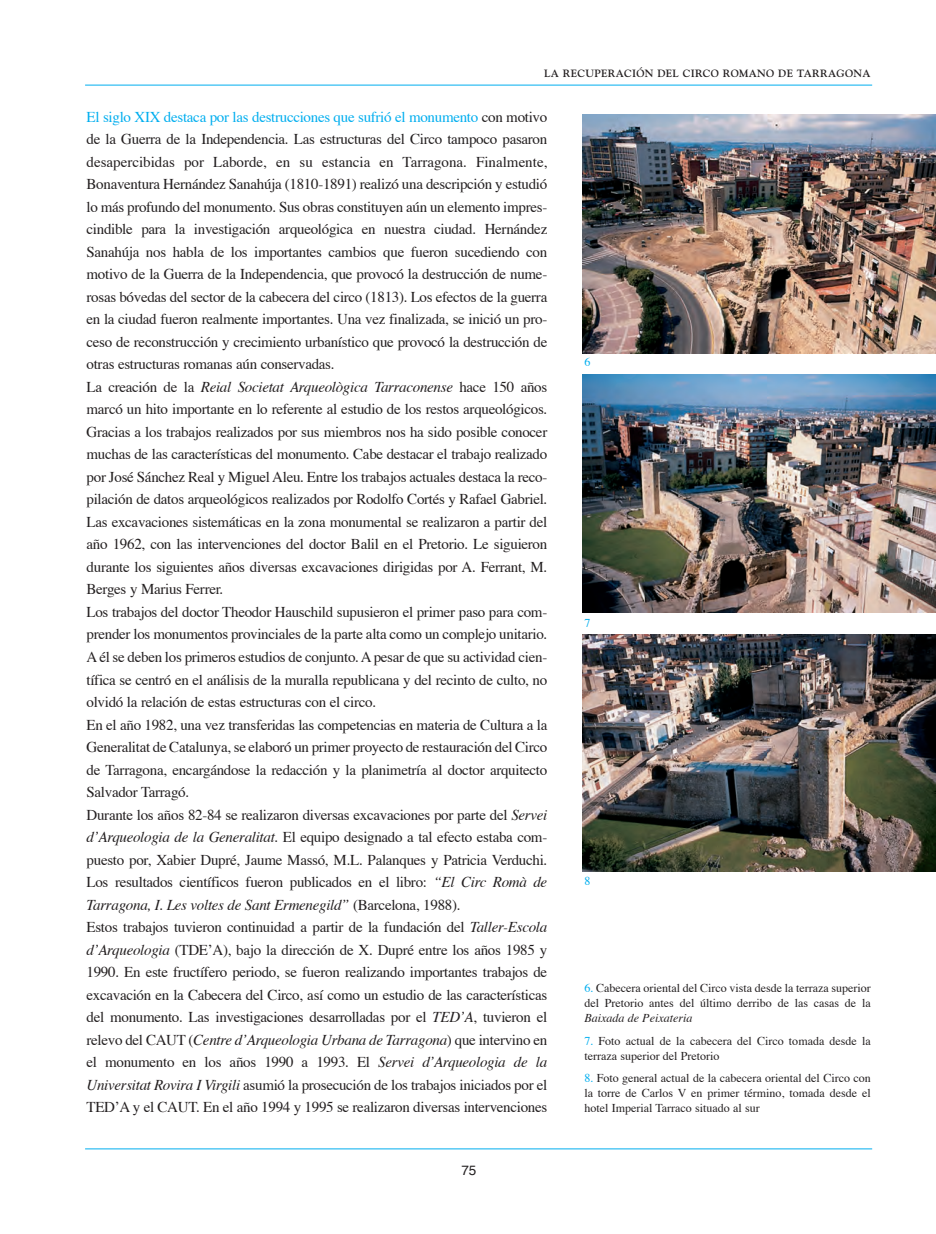
<style>
.page{position:relative;width:936px;height:1234px;background:#fff}
.page>*{position:absolute;margin:0;border:0;box-sizing:border-box;transform-origin:0 0}
.t1{font:15px/22.5px "Times";letter-spacing:-.02em;color:#231f20}
.t2{font:13.5px "Helvetica";color:#231f20}
.t3{font:12px/15px "Times";color:#231f20}
.t4{font:italic 12px "Times";color:#231f20}
.t5{font:12px "Times";color:#00aeef}
.t6{font:700 10.5px "Goudy";letter-spacing:.03em;color:#231f20}
.s1{color:#00aeef}
.s2{font-style:italic}
</style>
<div class="page">
<hr style="left:85px;top:1148px;width:787px;height:1px;background:#00aeef">
<hr style="left:85px;top:85px;width:787px;height:1px;background:#00aeef">
<img style="left:583px;top:114px;width:352px;height:239px">
<img style="left:583px;top:374px;width:352px;height:238px">
<img style="left:583px;top:634px;width:352px;height:237px">
<p class="t6" style="left:544px;top:67px;width:328px">LA RECUPERACIÓN DEL CIRCO ROMANO DE TARRAGONA</p>
<p class="t1" style="left:86px;top:106px;width:462px"><span class="s1">El siglo XIX destaca por las destrucciones que sufrió el monumento</span> con motivo de la Guerra de la Independencia. Las estructuras del Circo tampoco pasaron desapercibidas por Laborde, en su estancia en Tarragona. Finalmente, Bonaventura Hernández Sanahúja (1810-1891) realizó una descripción y estudió lo más profundo del monumento. Sus obras constituyen aún un elemento impres&shy;cindible para la investigación arqueológica en nuestra ciudad. Hernández Sanahúja nos habla de los importantes cambios que fueron sucediendo con motivo de la Guerra de la Independencia, que provocó la destrucción de nume&shy;rosas bóvedas del sector de la cabecera del circo (1813). Los efectos de la guerra en la ciudad fueron realmente importantes. Una vez finalizada, se inició un pro&shy;ceso de reconstrucción y crecimiento urbanístico que provocó la destrucción de otras estructuras romanas aún conservadas.<br>La creación de la <span class="s2">Reial Societat Arqueològica Tarraconense</span> hace 150 años marcó un hito importante en lo referente al estudio de los restos arqueológicos.<br>Gracias a los trabajos realizados por sus miembros nos ha sido posible conocer muchas de las características del monumento. Cabe destacar el trabajo realizado por José Sánchez Real y Miguel Aleu. Entre los trabajos actuales destaca la reco&shy;pilación de datos arqueológicos realizados por Rodolfo Cortés y Rafael Gabriel.<br>Las excavaciones sistemáticas en la zona monumental se realizaron a partir del año 1962, con las intervenciones del doctor Balil en el Pretorio. Le siguieron durante los siguientes años diversas excavaciones dirigidas por A. Ferrant, M.<br>Berges y Marius Ferrer.<br>Los trabajos del doctor Theodor Hauschild supusieron el primer paso para com&shy;prender los monumentos provinciales de la parte alta como un complejo unitario.<br>A él se deben los primeros estudios de conjunto. A pesar de que su actividad cien&shy;tífica se centró en el análisis de la muralla republicana y del recinto de culto, no olvidó la relación de estas estructuras con el circo.<br>En el año 1982, una vez transferidas las competencias en materia de Cultura a la Generalitat de Catalunya, se elaboró un primer proyecto de restauración del Circo de Tarragona, encargándose la redacción y la planimetría al doctor arquitecto Salvador Tarragó.<br>Durante los años 82-84 se realizaron diversas excavaciones por parte del <span class="s2">Servei d’Arqueologia de la Generalitat</span>. El equipo designado a tal efecto estaba com&shy;puesto por, Xabier Dupré, Jaume Massó, M.L. Palanques y Patricia Verduchi.<br>Los resultados científicos fueron publicados en el libro: <span class="s2">“El Circ Romà de Tarragona, I. Les voltes de Sant Ermenegild”</span> (Barcelona, 1988).<br>Estos trabajos tuvieron continuidad a partir de la fundación del <span class="s2">Taller-Escola d’Arqueologia</span> (TDE’A), bajo la dirección de X. Dupré entre los años 1985 y 1990. En este fructífero periodo, se fueron realizando importantes trabajos de excavación en la Cabecera del Circo, así como un estudio de las características del monumento. Las investigaciones desarrolladas por el <span class="s2">TED’A</span>, tuvieron el relevo del CAUT (<span class="s2">Centre d’Arqueologia Urbana de Tarragona</span>) que intervino en el monumento en los años 1990 a 1993. El <span class="s2">Servei d’Arqueologia de la Universitat Rovira I Virgili</span> asumió la prosecución de los trabajos iniciados por el TED’A y el CAUT. En el año 1994 y 1995 se realizaron diversas intervenciones</p>
<p class="t2" style="left:461px;top:1163px;width:17px">75</p>
<p class="t5" style="left:584px;top:357px;width:7px">6</p>
<p class="t5" style="left:584px;top:617px;width:7px">7</p>
<p class="t5" style="left:584px;top:876px;width:7px">8</p>
<p class="t3" style="left:584px;top:981px;width:288px"><span class="s1">6.</span> Cabecera oriental del Circo vista desde la terraza superior del Pretorio antes del último derribo de las casas de la</p>
<p class="t4" style="left:584px;top:1012px;width:109px">Baixada de Peixateria</p>
<p class="t3" style="left:584px;top:1033px;width:288px"><span class="s1">7.</span> Foto actual de la cabecera del Circo tomada desde la terraza superior del Pretorio</p>
<p class="t3" style="left:584px;top:1071px;width:288px;text-align:justify"><span class="s1">8.</span> Foto general actual de la cabecera oriental del Circo con la torre de Carlos V en primer término, tomada desde el hotel Imperial Tarraco situado al sur</p>
</div>
